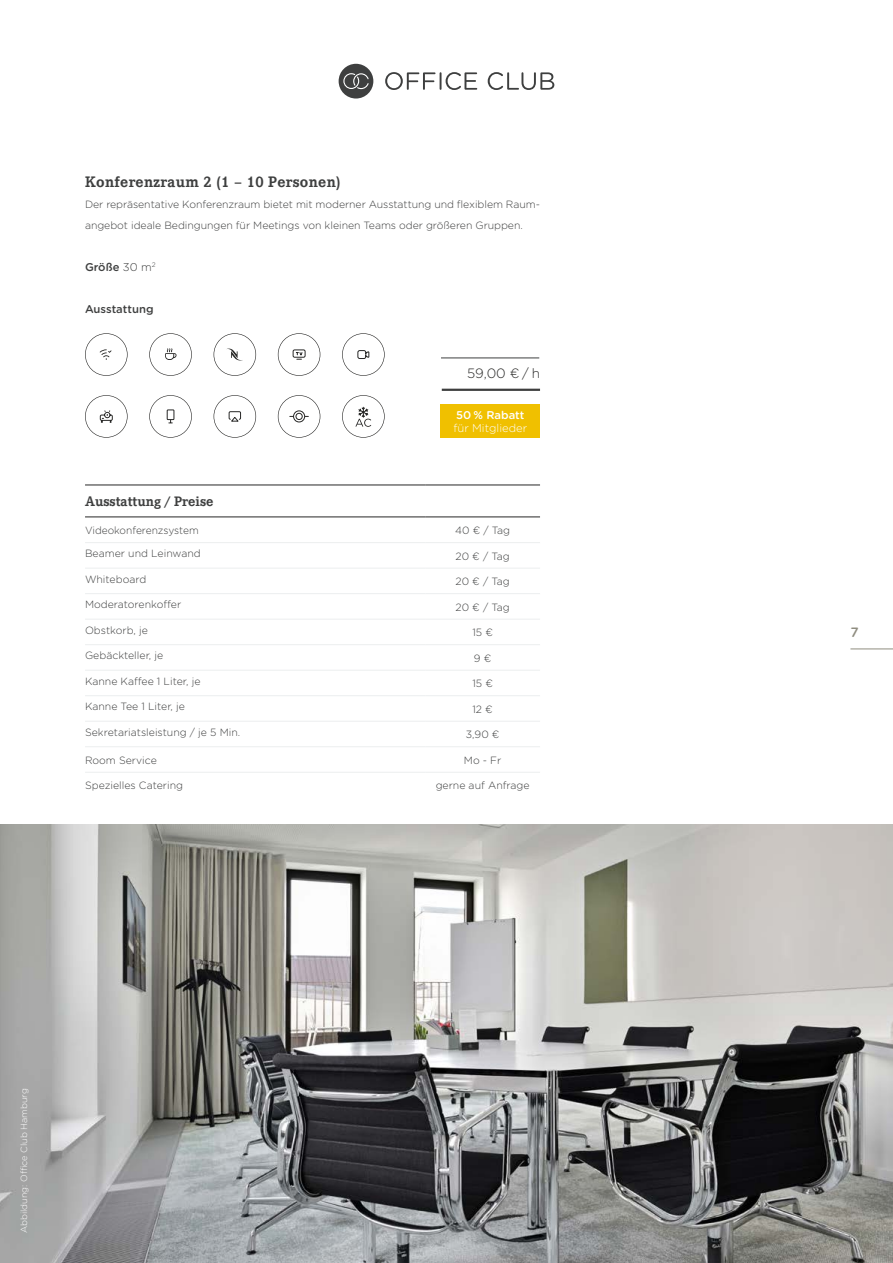
<style>
.page{position:relative;width:893px;height:1263px;background:#fff}
.page>*{position:absolute;margin:0;border:0;box-sizing:border-box;transform-origin:0 0}
.t1{font:700 15px "Corporate EBQ";letter-spacing:.02em;color:#3e3f3f}
.t2{font:700 13.5px "Corporate EBQ";color:#3e3f3f}
.t3{font:300 13.5px "Gotham Rounded";color:#272726}
.t4{font:500 13.5px "Gotham Rounded";color:#8f8d80}
.t5{font:500 11.25px "Gotham Rounded";color:#3e3f3f}
.t6{font:300 11.25px "Gotham Rounded";color:#fff}
.t7{font:500 11.25px "Gotham Rounded";color:#fff}
.t8{font:300 10.5px/21px "Gotham Rounded";letter-spacing:-.005em;color:#3e3f3f}
.t9{font:300 9px "Gotham Rounded";color:#fff}
.s1{font-weight:300}
</style>
<div class="page">
<img style="left:0;top:825px;width:893px;height:438px">
<svg style="left:85px;top:333px;width:43px;height:43px"></svg>
<svg style="left:214px;top:333px;width:42px;height:43px"></svg>
<svg style="left:278px;top:395px;width:42px;height:43px"></svg>
<div style="left:296px;top:413px;width:7px;height:7px;border:1px solid #272726;border-radius:50%"></div>
<svg style="left:214px;top:395px;width:42px;height:43px"></svg>
<svg style="left:149px;top:395px;width:43px;height:43px"></svg>
<svg style="left:85px;top:395px;width:43px;height:43px"></svg>
<svg style="left:278px;top:333px;width:42px;height:43px"></svg>
<svg style="left:149px;top:333px;width:43px;height:43px"></svg>
<hr style="left:850px;top:649px;width:43px;height:1px;background:#8f8d80">
<div style="left:441px;top:404px;width:99px;height:34px;background:#f0c000"></div>
<hr style="left:442px;top:389px;width:98px;height:2px;background:#3e3f3f">
<hr style="left:441px;top:358px;width:98px;height:1px;background:#3e3f3f">
<hr style="left:85px;top:542px;width:340px;height:1px;background:#eceeef">
<hr style="left:425px;top:542px;width:115px;height:1px;background:#eceeef">
<hr style="left:85px;top:568px;width:340px;height:1px;background:#eceeef">
<hr style="left:425px;top:568px;width:115px;height:1px;background:#eceeef">
<hr style="left:85px;top:593px;width:340px;height:1px;background:#eceeef">
<hr style="left:425px;top:593px;width:115px;height:1px;background:#eceeef">
<hr style="left:85px;top:619px;width:340px;height:1px;background:#eceeef">
<hr style="left:425px;top:619px;width:115px;height:1px;background:#eceeef">
<hr style="left:85px;top:644px;width:340px;height:1px;background:#eceeef">
<hr style="left:425px;top:644px;width:115px;height:1px;background:#eceeef">
<hr style="left:85px;top:670px;width:340px;height:1px;background:#eceeef">
<hr style="left:425px;top:670px;width:115px;height:1px;background:#eceeef">
<hr style="left:85px;top:695px;width:340px;height:1px;background:#eceeef">
<hr style="left:425px;top:695px;width:115px;height:1px;background:#eceeef">
<hr style="left:85px;top:721px;width:340px;height:1px;background:#eceeef">
<hr style="left:425px;top:721px;width:115px;height:1px;background:#eceeef">
<hr style="left:85px;top:746px;width:340px;height:1px;background:#eceeef">
<hr style="left:425px;top:746px;width:115px;height:1px;background:#eceeef">
<hr style="left:85px;top:772px;width:340px;height:1px;background:#eceeef">
<hr style="left:425px;top:772px;width:115px;height:1px;background:#eceeef">
<hr style="left:85px;top:485px;width:340px;height:1px;background:#272726">
<hr style="left:85px;top:517px;width:340px;height:1px;background:#272726">
<hr style="left:425px;top:485px;width:115px;height:1px;background:#272726">
<hr style="left:425px;top:517px;width:115px;height:1px;background:#272726">
<svg style="left:342px;top:333px;width:43px;height:43px"></svg>
<svg style="left:342px;top:395px;width:43px;height:43px"></svg>
<svg style="left:339px;top:64px;width:34px;height:35px"></svg>
<svg style="left:385px;top:72px;width:169px;height:18px"></svg>
<h1 class="t1" style="left:85px;top:172px;width:257px">Konferenzraum 2 (1 – 10 Personen)</h1>
<p class="t8" style="left:85px;top:193px;width:456px">Der repräsentative Konferenzraum bietet mit moderner Ausstattung und flexiblem Raum&shy;angebot ideale Bedingungen für Meetings von kleinen Teams oder größeren Gruppen.</p>
<p class="t5" style="left:85px;top:258px;width:72px">Größe <span class="s1">30 m</span><sup>2</sup></p>
<p class="t5" style="left:85px;top:300px;width:70px">Ausstattung</p>
<p class="t3" style="left:467px;top:364px;width:74px">59,00 € / h</p>
<p class="t7" style="left:456px;top:407px;width:70px">50 % Rabatt</p>
<p class="t6" style="left:453px;top:421px;width:75px">für Mitglieder</p>
<p class="t2" style="left:85px;top:493px;width:130px">Ausstattung / Preise</p>
<p class="t8" style="left:85px;top:519px;width:115px">Videokonferenzsystem</p>
<p class="t8" style="left:455px;top:519px;width:57px">40 € / Tag</p>
<p class="t8" style="left:85px;top:542px;width:117px">Beamer und Leinwand</p>
<p class="t8" style="left:455px;top:545px;width:56px">20 € / Tag</p>
<p class="t8" style="left:85px;top:568px;width:63px">Whiteboard</p>
<p class="t8" style="left:455px;top:570px;width:56px">20 € / Tag</p>
<p class="t8" style="left:85px;top:593px;width:98px">Moderatorenkoffer</p>
<p class="t8" style="left:455px;top:596px;width:56px">20 € / Tag</p>
<p class="t8" style="left:85px;top:619px;width:64px">Obstkorb, je</p>
<p class="t8" style="left:472px;top:621px;width:22px">15 €</p>
<p class="t8" style="left:85px;top:644px;width:80px">Gebäckteller, je</p>
<p class="t8" style="left:474px;top:647px;width:19px">9 €</p>
<p class="t8" style="left:85px;top:670px;width:117px">Kanne Kaffee 1 Liter, je</p>
<p class="t8" style="left:472px;top:672px;width:22px">15 €</p>
<p class="t8" style="left:85px;top:695px;width:101px">Kanne Tee 1 Liter, je</p>
<p class="t8" style="left:472px;top:698px;width:22px">12 €</p>
<p class="t8" style="left:85px;top:721px;width:157px">Sekretariatsleistung / je 5 Min.</p>
<p class="t8" style="left:466px;top:723px;width:35px">3,90 €</p>
<p class="t8" style="left:85px;top:749px;width:73px">Room Service</p>
<p class="t8" style="left:464px;top:749px;width:39px">Mo - Fr</p>
<p class="t8" style="left:85px;top:774px;width:99px">Spezielles Catering</p>
<p class="t8" style="left:436px;top:774px;width:95px">gerne auf Anfrage</p>
<p class="t9" style="left:18px;top:1233px;width:146px;rotate:-90deg">Abbildung: Office Club Hamburg</p>
<p class="t4" style="left:850px;top:622px;width:10px">7</p>
</div>
